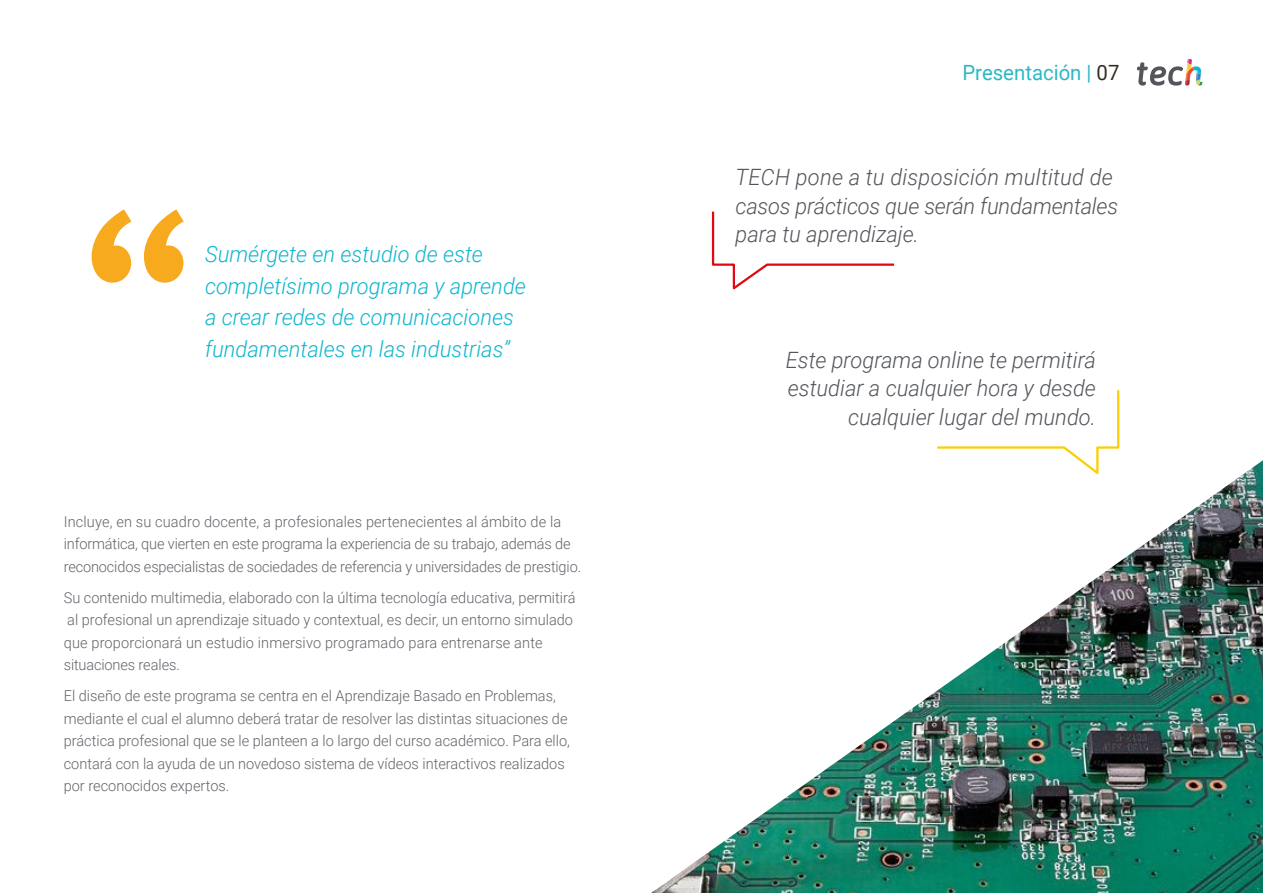
<style>
.page{position:relative;width:1263px;height:893px;background:#fff}
.page>*{position:absolute;margin:0;border:0;box-sizing:border-box;transform-origin:0 0}
.t1{font:italic 300 22.5px/28.5px "Roboto";color:#52555b;text-align:right}
.t2{font:italic 300 22.5px/31.5px "Roboto";color:#0fb6cf}
.t3{font:21px "Roboto";color:#2db8c5}
.t4{font:300 15px/22.5px "Roboto";color:#61646a}
.s1{color:#312e20}
</style>
<div class="page">
<svg style="left:92px;top:209px;width:92px;height:74px"></svg>
<img style="left:651px;top:460px;width:612px;height:433px">
<svg style="left:1137px;top:59px;width:65px;height:27px"></svg>
<svg style="left:935px;top:390px;width:185px;height:87px"></svg>
<svg style="left:711px;top:211px;width:183px;height:79px"></svg>
<h1 class="t2" style="left:205px;top:237px;width:322px">Sumérgete en estudio de este completísimo programa y aprende a crear redes de comunicaciones fundamentales en las industrias”</h1>
<p class="t4" style="left:64px;top:510px;width:519px">Incluye, en su cuadro docente, a profesionales pertenecientes al ámbito de la informática, que vierten en este programa la experiencia de su trabajo, además de reconocidos especialistas de sociedades de referencia y universidades de prestigio.</p>
<p class="t4" style="left:64px;top:586px;width:513px">Su contenido multimedia, elaborado con la última tecnología educativa, permitirá al profesional un aprendizaje situado y contextual, es decir, un entorno simulado que proporcionará un estudio inmersivo programado para entrenarse ante situaciones reales.</p>
<p class="t4" style="left:64px;top:684px;width:508px">El diseño de este programa se centra en el Aprendizaje Basado en Problemas, mediante el cual el alumno deberá tratar de resolver las distintas situaciones de práctica profesional que se le planteen a lo largo del curso académico. Para ello, contará con la ayuda de un novedoso sistema de vídeos interactivos realizados por reconocidos expertos.</p>
<h2 class="t3" style="left:962px;top:57px;width:159px">Presentación | <span class="s1">07</span></h2>
<h1 class="t1" style="left:736px;top:162px;width:384px;text-align:left">TECH pone a tu disposición multitud de casos prácticos que serán fundamentales para tu aprendizaje.</h1>
<h1 class="t1" style="left:786px;top:345px;width:312px">Este programa online te permitirá estudiar a cualquier hora y desde cualquier lugar del mundo.</h1>
</div>
